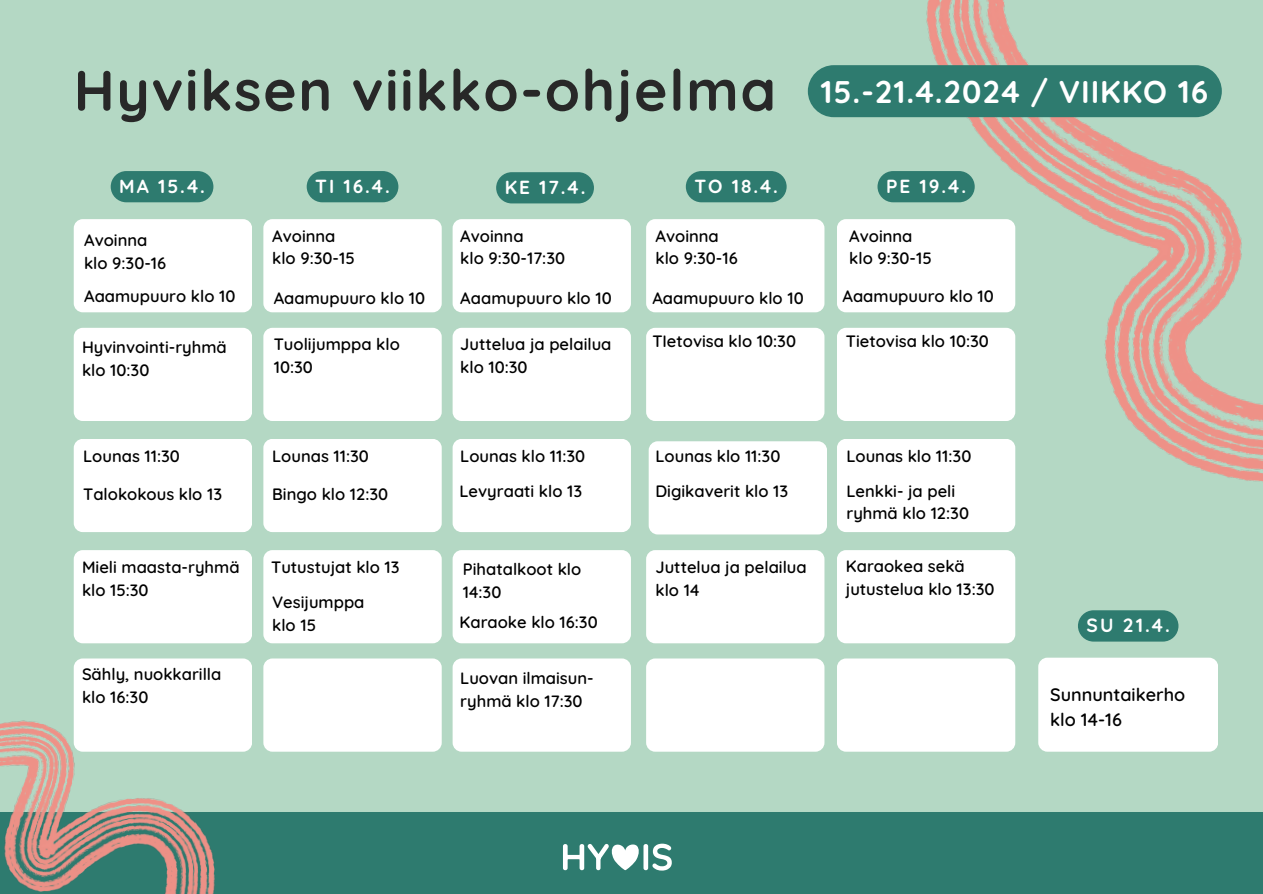
<style>
.page{position:relative;width:1263px;height:894px;background:#fff}
.page>*{position:absolute;margin:0;border:0;box-sizing:border-box;transform-origin:0 0}
.t1{font:700 57px "Quicksand";letter-spacing:.03em;color:#282828}
.t2{font:700 31.5px "Quicksand";letter-spacing:.03em;color:#fff}
.t3{font:700 19.2px "Quicksand";color:#fff}
.t4{font:700 19.05px "Quicksand";letter-spacing:.105em;color:#fff}
.t5{font:600 18px/24.8px "Quicksand";color:#000}
.t6{font:600 16.5px/22.5px "Quicksand";color:#000}
</style>
<div class="page">
<div style="left:0;top:0;width:1263px;height:893px;background:#b4d8c4"></div>
<div style="left:74px;top:219px;width:178px;height:93px;background:#fff;border-radius:9px"></div>
<div style="left:74px;top:328px;width:178px;height:93px;background:#fff;border-radius:9px"></div>
<div style="left:74px;top:658px;width:178px;height:93px;background:#fff;border-radius:9px"></div>
<div style="left:74px;top:550px;width:178px;height:93px;background:#fff;border-radius:9px"></div>
<div style="left:74px;top:439px;width:178px;height:93px;background:#fff;border-radius:9px"></div>
<div style="left:263px;top:219px;width:179px;height:93px;background:#fff;border-radius:9px"></div>
<div style="left:263px;top:328px;width:179px;height:93px;background:#fff;border-radius:9px"></div>
<div style="left:263px;top:658px;width:179px;height:93px;background:#fff;border-radius:9px"></div>
<div style="left:263px;top:550px;width:179px;height:93px;background:#fff;border-radius:9px"></div>
<div style="left:263px;top:439px;width:179px;height:93px;background:#fff;border-radius:9px"></div>
<div style="left:453px;top:219px;width:178px;height:93px;background:#fff;border-radius:9px"></div>
<div style="left:453px;top:328px;width:178px;height:93px;background:#fff;border-radius:9px"></div>
<div style="left:453px;top:658px;width:178px;height:93px;background:#fff;border-radius:9px"></div>
<div style="left:453px;top:550px;width:178px;height:93px;background:#fff;border-radius:9px"></div>
<div style="left:453px;top:439px;width:178px;height:93px;background:#fff;border-radius:9px"></div>
<div style="left:646px;top:219px;width:178px;height:93px;background:#fff;border-radius:9px"></div>
<div style="left:646px;top:328px;width:178px;height:93px;background:#fff;border-radius:9px"></div>
<div style="left:646px;top:658px;width:178px;height:93px;background:#fff;border-radius:9px"></div>
<div style="left:646px;top:550px;width:178px;height:93px;background:#fff;border-radius:9px"></div>
<div style="left:649px;top:441px;width:178px;height:93px;background:#fff;border-radius:9px"></div>
<div style="left:837px;top:219px;width:178px;height:93px;background:#fff;border-radius:9px"></div>
<div style="left:837px;top:328px;width:178px;height:93px;background:#fff;border-radius:9px"></div>
<div style="left:837px;top:658px;width:178px;height:93px;background:#fff;border-radius:9px"></div>
<div style="left:837px;top:550px;width:178px;height:93px;background:#fff;border-radius:9px"></div>
<div style="left:837px;top:439px;width:178px;height:93px;background:#fff;border-radius:9px"></div>
<div style="left:1038px;top:657px;width:180px;height:94px;background:#fff;border-radius:9px"></div>
<div style="left:0;top:811px;width:1263px;height:82px;background:#2e7b6f"></div>
<svg style="left:563px;top:843px;width:109px;height:27px"></svg>
<img style="left:0;top:689px;width:277px;height:204px">
<img style="left:848px;top:0;width:415px;height:505px">
<div style="left:111px;top:171px;width:102px;height:31px;background:#2e7b6f;border-radius:16px"></div>
<div style="left:307px;top:171px;width:91px;height:31px;background:#2e7b6f;border-radius:16px"></div>
<div style="left:496px;top:172px;width:98px;height:31px;background:#2e7b6f;border-radius:16px"></div>
<div style="left:686px;top:171px;width:101px;height:31px;background:#2e7b6f;border-radius:16px"></div>
<div style="left:877px;top:171px;width:98px;height:31px;background:#2e7b6f;border-radius:16px"></div>
<div style="left:808px;top:65px;width:414px;height:52px;background:#2e7b6f"></div>
<div style="left:1078px;top:610px;width:100px;height:31px;background:#2e7b6f;border-radius:16px"></div>
<h3 class="t1" style="left:74px;top:54px;width:704px">Hyviksen viikko-ohjelma</h3>
<h3 class="t2" style="left:820px;top:71px;width:389px">15.-21.4.2024 / VIIKKO 16</h3>
<p class="t4" style="left:119px;top:174px;width:87px">MA 15.4.</p>
<p class="t4" style="left:315px;top:174px;width:76px">TI 16.4.</p>
<h1 class="t4" style="left:505px;top:175px;width:82px">KE 17.4.</h1>
<h2 class="t4" style="left:694px;top:174px;width:85px">TO 18.4.</h2>
<h3 class="t4" style="left:886px;top:174px;width:82px">PE 19.4.</h3>
<p class="t6" style="left:84px;top:228px;width:65px">Avoinna</p>
<p class="t6" style="left:84px;top:251px;width:84px">klo 9:30-16</p>
<p class="t6" style="left:84px;top:285px;width:153px">Aaamupuuro klo 10</p>
<p class="t6" style="left:82px;top:336px;width:146px">Hyvinvointi-ryhmä klo 10:30</p>
<h3 class="t6" style="left:272px;top:224px;width:65px">Avoinna</h3>
<p class="t6" style="left:272px;top:246px;width:84px">klo 9:30-15</p>
<p class="t6" style="left:460px;top:224px;width:65px">Avoinna</p>
<p class="t6" style="left:460px;top:246px;width:106px">klo 9:30-17:30</p>
<p class="t6" style="left:655px;top:224px;width:65px">Avoinna</p>
<p class="t6" style="left:655px;top:246px;width:84px">klo 9:30-16</p>
<p class="t6" style="left:274px;top:286px;width:153px">Aaamupuuro klo 10</p>
<p class="t6" style="left:460px;top:286px;width:153px">Aaamupuuro klo 10</p>
<p class="t6" style="left:652px;top:286px;width:153px">Aaamupuuro klo 10</p>
<p class="t6" style="left:274px;top:333px;width:128px">Tuolijumppa klo<br>10:30</p>
<p class="t6" style="left:652px;top:329px;width:145px">TIetovisa klo 10:30</p>
<p class="t6" style="left:460px;top:333px;width:153px">Juttelua ja pelailua klo 10:30</p>
<p class="t6" style="left:849px;top:224px;width:65px">Avoinna</p>
<p class="t6" style="left:849px;top:247px;width:84px">klo 9:30-15</p>
<p class="t6" style="left:842px;top:285px;width:153px">Aaamupuuro klo 10</p>
<p class="t6" style="left:846px;top:329px;width:145px">Tietovisa klo 10:30</p>
<p class="t6" style="left:83px;top:444px;width:98px">Lounas 11:30</p>
<p class="t6" style="left:83px;top:482px;width:140px">Talokokous klo 13</p>
<p class="t6" style="left:272px;top:444px;width:98px">Lounas 11:30</p>
<p class="t6" style="left:460px;top:444px;width:126px">Lounas klo 11:30</p>
<p class="t6" style="left:655px;top:444px;width:126px">Lounas klo 11:30</p>
<p class="t6" style="left:272px;top:482px;width:118px">Bingo klo 12:30</p>
<p class="t6" style="left:459px;top:479px;width:124px">Levyraati klo 13</p>
<p class="t6" style="left:655px;top:479px;width:134px">Digikaverit klo 13</p>
<p class="t6" style="left:846px;top:444px;width:126px">Lounas klo 11:30</p>
<p class="t6" style="left:846px;top:479px;width:124px">Lenkki- ja peli ryhmä klo 12:30</p>
<p class="t6" style="left:82px;top:555px;width:159px">Mieli maasta-ryhmä</p>
<h3 class="t6" style="left:82px;top:578px;width:68px">klo 15:30</h3>
<p class="t6" style="left:271px;top:555px;width:130px">Tutustujat klo 13</p>
<p class="t6" style="left:272px;top:590px;width:94px">Vesijumppa</p>
<p class="t6" style="left:272px;top:613px;width:45px">klo 15</p>
<p class="t6" style="left:463px;top:558px;width:120px">Pihatalkoot klo<br>14:30</p>
<p class="t6" style="left:459px;top:610px;width:140px">Karaoke klo 16:30</p>
<p class="t6" style="left:655px;top:555px;width:153px">Juttelua ja pelailua klo 14</p>
<p class="t6" style="left:846px;top:554px;width:150px">Karaokea sekä jutustelua klo 13:30</p>
<p class="t3" style="left:1087px;top:612px;width:85px">SU 21.4.</p>
<h4 class="t6" style="left:82px;top:662px;width:141px">Sähly, nuokkarilla klo 16:30</h4>
<p class="t6" style="left:460px;top:666px;width:135px">Luovan ilmaisun&shy;ryhmä klo 17:30</p>
<p class="t5" style="left:1050px;top:681px;width:137px">Sunnuntaikerho klo 14-16</p>
</div>
